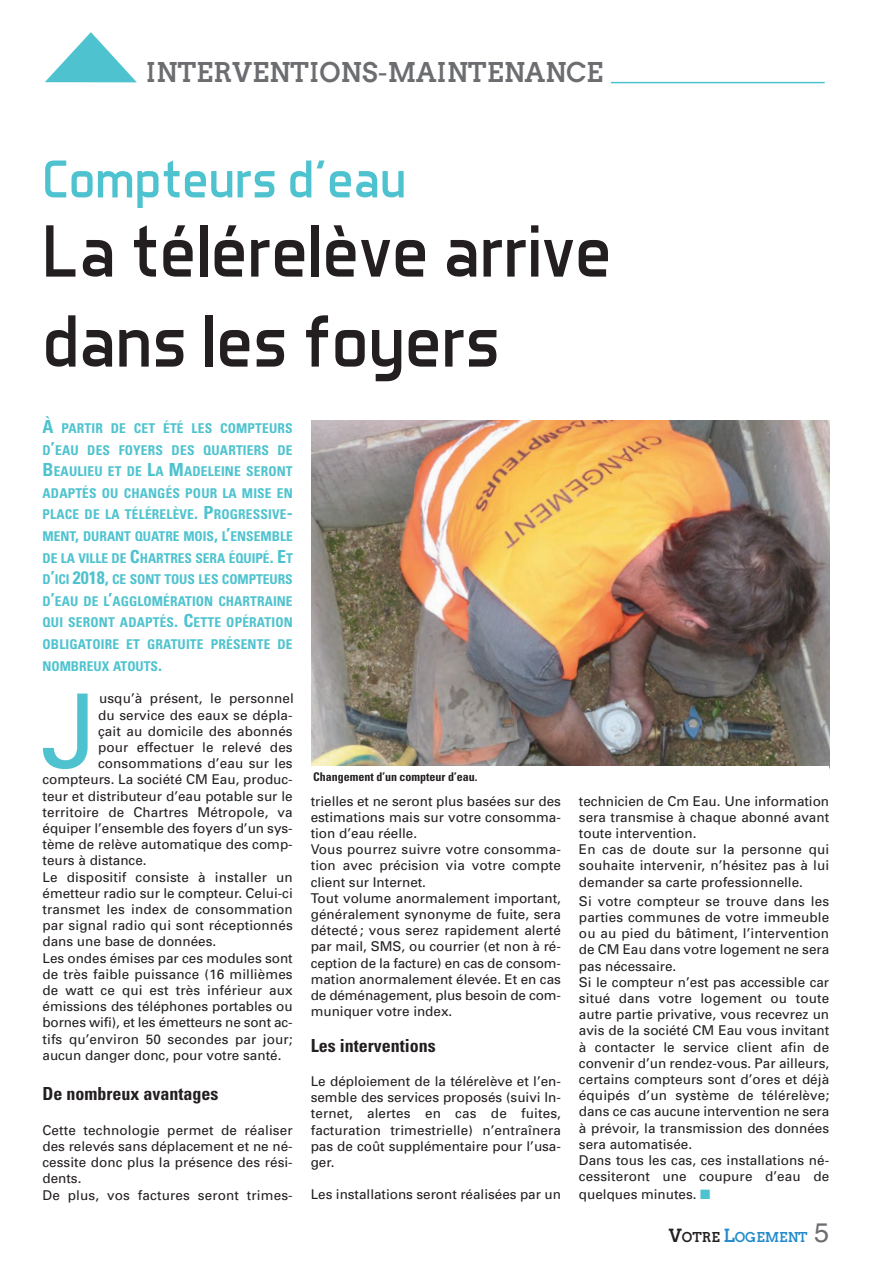
<style>
.page{position:relative;width:893px;height:1263px;background:#fff}
.page>*{position:absolute;margin:0;border:0;box-sizing:border-box;transform-origin:0 0}
.t1{font:103.35px "Univers";color:#4ec3cf}
.t2{font:75px/90px "Aero Matics";color:#231f20}
.t3{font:54px "Aero Matics";color:#4ec3cf}
.t4{font:700 27px "Twentytwelve Slab";color:#6c6d70}
.t5{font:700 condensed 18px "Univers";color:#231f20}
.t6{font:13.5px/16.2px "Univers";color:#231f20}
.t7{font:700 condensed 13.5px/21.6px "Univers";letter-spacing:.015em;color:#4ec3cf;text-align:justify}
.t8{font:700 13.5px "Twentytwelve Slab";color:#238acb}
.t9{font:700 condensed 12px "Univers";color:#231f20}
.s1{font-size:18px}
.s2{color:#4ec3cf}
.s3{font-size:18px;color:#231f20}
.s4{color:#231f20}
.s5{font-family:"Helvetica";font-weight:400;font-size:27px;color:#6c6d70}
</style>
<div class="page">
<hr style="left:611px;top:82px;width:214px;height:1px;background:#4ec3cf">
<svg style="left:45px;top:32px;width:92px;height:50px"></svg>
<img style="left:311px;top:420px;width:518px;height:346px">
<h3 class="t4" style="left:146px;top:57px;width:459px">INTERVENTIONS-MAINTENANCE</h3>
<h3 class="t3" style="left:43px;top:161px;width:365px">Compteurs d’eau</h3>
<h2 class="t2" style="left:43px;top:213px;width:571px">La télérelève arrive dans les foyers</h2>
<p class="t7" style="left:43px;top:419px;width:252px"><span class="s1">À</span> PARTIR DE CET ÉTÉ LES COMPTEURS D<span class="s1">’</span>EAU DES FOYERS DES QUARTIERS DE <span class="s1">B</span>EAULIEU ET DE <span class="s1">L</span>A <span class="s1">M</span>ADELEINE SERONT ADAPTÉS OU CHANGÉS POUR LA MISE EN PLACE DE LA TÉLÉRELÈVE<span class="s1">. P</span>ROGRESSIVE<span class="s1">-</span>MENT<span class="s1">,</span> DURANT QUATRE MOIS<span class="s1">,</span> L<span class="s1">’</span>ENSEMBLE DE LA VILLE DE <span class="s1">C</span>HARTRES SERA ÉQUIPÉ<span class="s1">. E</span>T D<span class="s1">’</span>ICI <span class="s1">2018,</span> CE SONT TOUS LES COMPTEURS D<span class="s1">’</span>EAU DE L<span class="s1">’</span>AGGLOMÉRATION CHARTRAINE QUI SERONT ADAPTÉS<span class="s1">. C</span>ETTE OPÉRATION OBLIGATOIRE ET GRATUITE PRÉSENTE DE NOMBREUX ATOUTS<span class="s1">.</span></p>
<h1 class="t1" style="left:41px;top:693px;width:59px">J</h1>
<p class="t6" style="left:99px;top:692px;width:196px">usqu’à présent, le personnel</p>
<p class="t6" style="left:98px;top:708px;width:196px">du service des eaux se dépla-</p>
<p class="t6" style="left:98px;top:724px;width:196px">çait au domicile des abonnés</p>
<p class="t6" style="left:98px;top:740px;width:196px">pour effectuer le relevé des</p>
<p class="t6" style="left:98px;top:756px;width:196px">consommations d’eau sur les</p>
<p class="t6" style="left:43px;top:773px;width:252px">compteurs. La société CM Eau, produc-</p>
<p class="t6" style="left:43px;top:789px;width:252px">teur et distributeur d’eau potable sur le</p>
<p class="t6" style="left:43px;top:805px;width:252px">territoire de Chartres Métropole, va</p>
<p class="t6" style="left:43px;top:821px;width:252px">équiper l’ensemble des foyers d’un sys-</p>
<p class="t6" style="left:43px;top:837px;width:252px">tème de relève automatique des comp-</p>
<p class="t6" style="left:43px;top:854px;width:106px">teurs à distance.</p>
<p class="t6" style="left:43px;top:870px;width:252px">Le dispositif consiste à installer un</p>
<p class="t6" style="left:43px;top:886px;width:252px">émetteur radio sur le compteur. Celui-ci</p>
<p class="t6" style="left:43px;top:902px;width:252px">transmet les index de consommation</p>
<p class="t6" style="left:43px;top:918px;width:252px">par signal radio qui sont réceptionnés</p>
<p class="t6" style="left:43px;top:935px;width:175px">dans une base de données.</p>
<p class="t6" style="left:43px;top:951px;width:252px">Les ondes émises par ces modules sont</p>
<p class="t6" style="left:43px;top:967px;width:252px">de très faible puissance (16 millièmes</p>
<p class="t6" style="left:43px;top:983px;width:252px">de watt ce qui est très inférieur aux</p>
<p class="t6" style="left:43px;top:999px;width:252px">émissions des téléphones portables ou</p>
<p class="t6" style="left:43px;top:1016px;width:252px">bornes wifi), et les émetteurs ne sont ac-</p>
<p class="t6" style="left:43px;top:1032px;width:252px">tifs qu’environ 50 secondes par jour;</p>
<p class="t6" style="left:43px;top:1048px;width:240px">aucun danger donc, pour votre santé.</p>
<h3 class="t5" style="left:43px;top:1087px;width:177px">De nombreux avantages</h3>
<p class="t6" style="left:43px;top:1123px;width:252px">Cette technologie permet de réaliser des relevés sans déplacement et ne né&shy;cessite donc plus la présence des rési&shy;dents.<br>De plus, vos factures seront trimes-</p>
<p class="t9" style="left:313px;top:772px;width:166px">Changement d’un compteur d’eau.</p>
<p class="t6" style="left:311px;top:794px;width:252px">trielles et ne seront plus basées sur des estimations mais sur votre consomma&shy;tion d’eau réelle.<br>Vous pourrez suivre votre consomma&shy;tion avec précision via votre compte client sur Internet.<br>Tout volume anormalement important, généralement synonyme de fuite, sera détecté; vous serez rapidement alerté par mail, SMS, ou courrier (et non à ré&shy;ception de la facture) en cas de consom&shy;mation anormalement élevée. Et en cas de déménagement, plus besoin de com&shy;muniquer votre index.</p>
<h3 class="t5" style="left:311px;top:1039px;width:126px">Les interventions</h3>
<p class="t6" style="left:311px;top:1074px;width:252px;text-align:justify">Le déploiement de la télérelève et l’en&shy;semble des services proposés (suivi In&shy;ternet, alertes en cas de fuites, facturation trimestrielle) n’entraînera pas de coût supplémentaire pour l’usa&shy;ger.</p>
<p class="t6" style="left:311px;top:1188px;width:252px">Les installations seront réalisées par un</p>
<p class="t6" style="left:579px;top:794px;width:252px">technicien de Cm Eau. Une information sera transmise à chaque abonné avant toute intervention.<br>En cas de doute sur la personne qui souhaite intervenir, n’hésitez pas à lui demander sa carte professionnelle.</p>
<p class="t6" style="left:579px;top:894px;width:252px">Si votre compteur se trouve dans les parties communes de votre immeuble ou au pied du bâtiment, l’intervention de CM Eau dans votre logement ne sera pas nécessaire.<br>Si le compteur n’est pas accessible car situé dans votre logement ou toute autre partie privative, vous recevrez un avis de la société CM Eau vous invitant à contacter le service client afin de convenir d’un rendez-vous. Par ailleurs, certains compteurs sont d’ores et déjà équipés d’un système de télérelève; dans ce cas aucune intervention ne sera à prévoir, la transmission des données sera automatisée.<br>Dans tous les cas, ces installations né&shy;cessiteront une coupure d’eau de</p>
<p class="t6" style="left:579px;top:1187px;width:133px">quelques minutes. <span class="s2">■</span></p>
<p class="t8" style="left:669px;top:1229px;width:162px"><span class="s3">V</span><span class="s4">OTRE</span> <span class="s1">L</span>OGEMENT <span class="s5">5</span></p>
</div>
